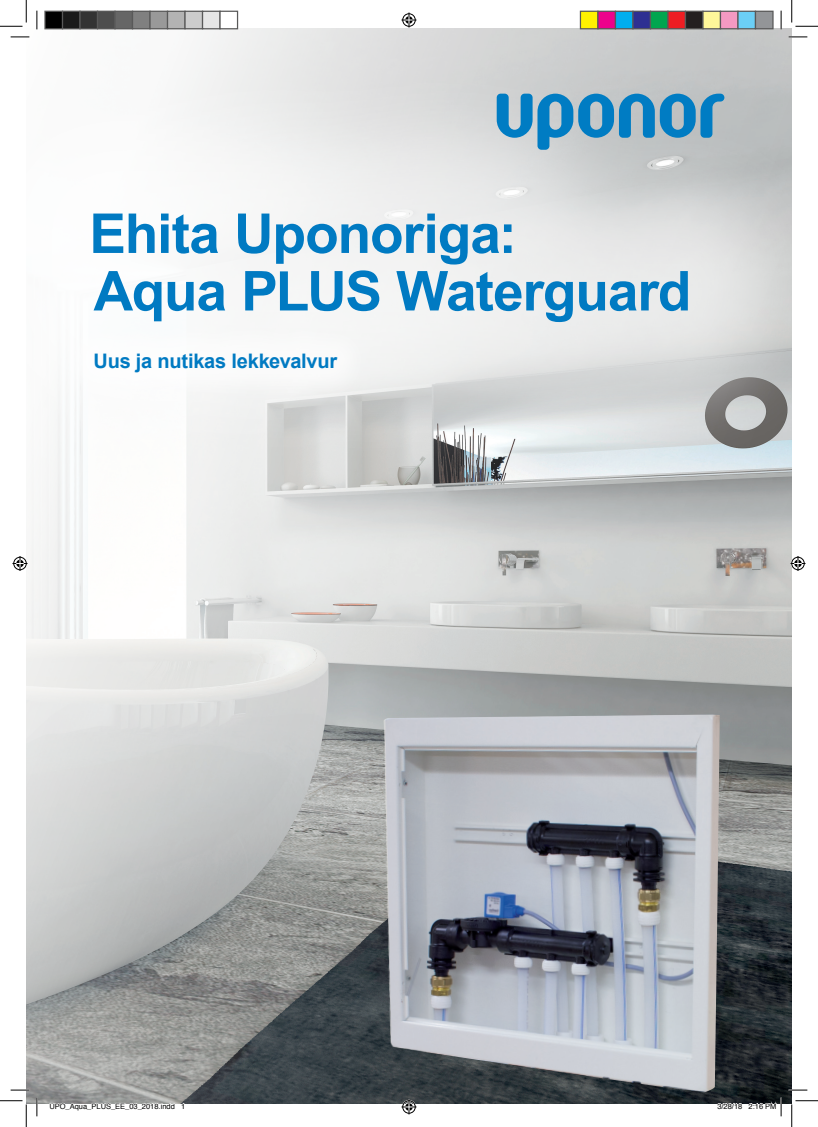
<style>
.page{position:relative;width:818px;height:1127px;background:#fff}
.page>*{position:absolute;margin:0;border:0;box-sizing:border-box;transform-origin:0 0}
.t1{font:700 55px/57.5px "Arial";letter-spacing:-.02em;color:#007ac2}
.t2{font:700 20px "Arial";letter-spacing:-.01em;color:#007ac2}
.t3{font:7.5px "Helvetica";color:#000}
</style>
<div class="page">
<img style="left:26px;top:28px;width:766px;height:1075px">
<div style="left:1px;top:59px;width:815px;height:414px;background:#fff;opacity:.6"></div>
<div style="left:61px;top:319px;width:309px;height:86px;background:#fff"></div>
<img style="left:383px;top:714px;width:337px;height:378px">
<svg style="left:497px;top:94px;width:227px;height:56px;background:#6ca5c6"></svg>
<svg style="left:11px;top:36px;width:18px;height:2px"></svg>
<svg style="left:788px;top:36px;width:19px;height:2px"></svg>
<svg style="left:11px;top:1088px;width:18px;height:2px"></svg>
<svg style="left:788px;top:1088px;width:19px;height:2px"></svg>
<svg style="left:36px;top:11px;width:2px;height:18px"></svg>
<svg style="left:36px;top:1097px;width:2px;height:18px"></svg>
<svg style="left:780px;top:11px;width:2px;height:18px"></svg>
<svg style="left:0;top:0;width:27px;height:27px"></svg>
<svg style="left:0;top:1100px;width:27px;height:26px"></svg>
<svg style="left:791px;top:0;width:27px;height:27px"></svg>
<svg style="left:791px;top:1100px;width:27px;height:26px"></svg>
<svg style="left:401px;top:13px;width:15px;height:15px"></svg>
<svg style="left:401px;top:1099px;width:15px;height:15px"></svg>
<svg style="left:13px;top:556px;width:15px;height:15px"></svg>
<svg style="left:790px;top:556px;width:15px;height:15px"></svg>
<div style="left:45px;top:11px;width:18px;height:18px;background:#000"></div>
<div style="left:44px;top:11px;width:19px;height:18px;border:1px solid #595959"></div>
<div style="left:63px;top:11px;width:17px;height:18px;background:#1a1a1a"></div>
<div style="left:62px;top:11px;width:19px;height:18px;border:1px solid #595959"></div>
<div style="left:80px;top:11px;width:18px;height:18px;background:#333"></div>
<div style="left:79px;top:11px;width:19px;height:18px;border:1px solid #595959"></div>
<div style="left:98px;top:11px;width:17px;height:18px;background:#4d4d4d"></div>
<div style="left:97px;top:11px;width:19px;height:18px;border:1px solid #595959"></div>
<div style="left:115px;top:11px;width:18px;height:18px;background:#666"></div>
<div style="left:114px;top:11px;width:19px;height:18px;border:1px solid #595959"></div>
<div style="left:133px;top:11px;width:17px;height:18px;background:#808080"></div>
<div style="left:132px;top:11px;width:19px;height:18px;border:1px solid #595959"></div>
<div style="left:150px;top:11px;width:18px;height:18px;background:#999"></div>
<div style="left:149px;top:11px;width:19px;height:18px;border:1px solid #595959"></div>
<div style="left:168px;top:11px;width:17px;height:18px;background:#b3b3b3"></div>
<div style="left:167px;top:11px;width:19px;height:18px;border:1px solid #595959"></div>
<div style="left:185px;top:11px;width:18px;height:18px;background:#ccc"></div>
<div style="left:184px;top:11px;width:19px;height:18px;border:1px solid #595959"></div>
<div style="left:203px;top:11px;width:17px;height:18px;background:#e6e6e6"></div>
<div style="left:202px;top:11px;width:19px;height:18px;border:1px solid #595959"></div>
<div style="left:219px;top:11px;width:19px;height:18px;border:1px solid #595959"></div>
<div style="left:580px;top:11px;width:18px;height:18px;background:#fff101"></div>
<div style="left:580px;top:11px;width:18px;height:18px;border:1px solid #595959"></div>
<div style="left:598px;top:11px;width:17px;height:18px;background:#ed028c"></div>
<div style="left:597px;top:11px;width:19px;height:18px;border:1px solid #595959"></div>
<div style="left:615px;top:11px;width:18px;height:18px;background:#00aeef"></div>
<div style="left:615px;top:11px;width:18px;height:18px;border:1px solid #595959"></div>
<div style="left:633px;top:11px;width:17px;height:18px;background:#2e3092"></div>
<div style="left:632px;top:11px;width:19px;height:18px;border:1px solid #595959"></div>
<div style="left:650px;top:11px;width:18px;height:18px;background:#00a54f"></div>
<div style="left:650px;top:11px;width:18px;height:18px;border:1px solid #595959"></div>
<div style="left:668px;top:11px;width:17px;height:18px;background:#ee1d23"></div>
<div style="left:667px;top:11px;width:19px;height:18px;border:1px solid #595959"></div>
<div style="left:685px;top:11px;width:18px;height:18px;background:#231f20"></div>
<div style="left:685px;top:11px;width:18px;height:18px;border:1px solid #595959"></div>
<div style="left:703px;top:11px;width:17px;height:18px;background:#fff79a"></div>
<div style="left:702px;top:11px;width:19px;height:18px;border:1px solid #595959"></div>
<div style="left:720px;top:11px;width:18px;height:18px;background:#f499c2"></div>
<div style="left:720px;top:11px;width:18px;height:18px;border:1px solid #595959"></div>
<div style="left:738px;top:11px;width:17px;height:18px;background:#6bcff6"></div>
<div style="left:737px;top:11px;width:19px;height:18px;border:1px solid #595959"></div>
<div style="left:755px;top:11px;width:18px;height:18px;background:#939598"></div>
<div style="left:755px;top:11px;width:18px;height:18px;border:1px solid #595959"></div>
<svg style="left:50px;top:1102px;width:125px;height:2px"></svg>
<svg style="left:717px;top:1102px;width:25px;height:2px"></svg>
<svg style="left:748px;top:1097px;width:34px;height:18px"></svg>
<h1 class="t1" style="left:89px;top:206px;width:603px">Ehita Uponoriga:<br>Aqua PLUS Waterguard</h1>
<h2 class="t2" style="left:94px;top:347px;width:245px">Uus ja nutikas lekkevalvur</h2>
<p class="t3" style="left:49px;top:1100px;width:137px">UPO_Aqua_PLUS_EE_03_2018.indd 1</p>
<p class="t3" style="left:717px;top:1100px;width:61px">3/28/18 2:16 PM</p>
</div>
